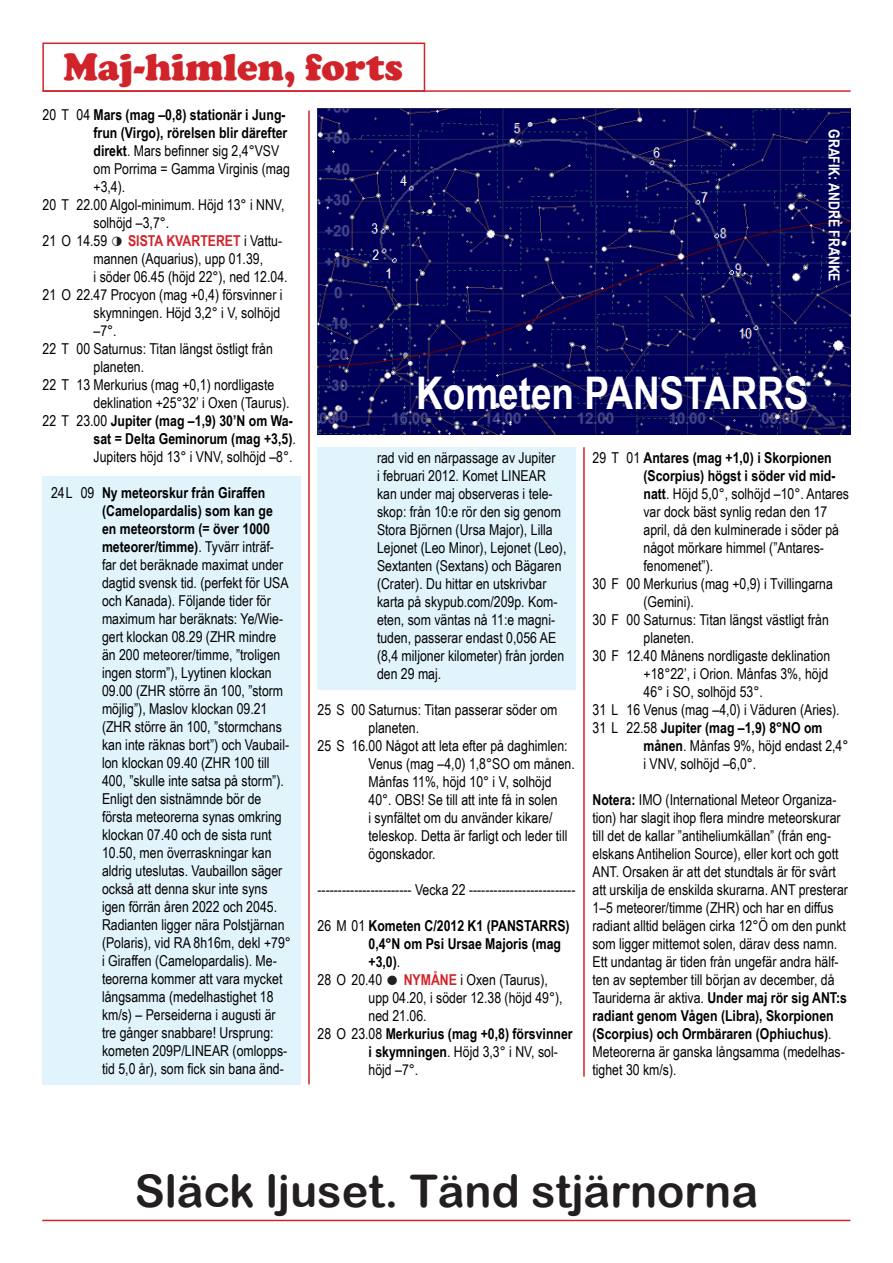
<style>
.page{position:relative;width:893px;height:1263px;background:#fff}
.page>*{position:absolute;margin:0;border:0;box-sizing:border-box;transform-origin:0 0}
.Rubrik_fet{font:45px "Arial Rounded MT Bold";color:#231f20}
.Rubrik_fet-2{font:700 45px "Arial Narrow";color:#fff}
.t1{font:900 39px "Cooper";color:#d1232a}
.Kalender_med_indrag{font:15px/18px "Arial Narrow";color:#000}
.Kalender{font:15px/18px "Arial Narrow";color:#000}
.Planeter{font:15px/18px "Arial Narrow";color:#000}
.Kalender-2{font:700 15px/18px "Arial Narrow";color:#000}
.Byline{font:700 15px "Arial Narrow";color:#fff}
.s1{font-weight:400}
.s2{color:#231f20}
.s3{font-weight:700;color:#d1232a}
.s4{font-weight:700}
</style>
<div class="page">
<div style="left:317px;top:447px;width:259px;height:243px;background:#e1f4fc"></div>
<div style="left:43px;top:476px;width:258px;height:608px;background:#e1f4fc"></div>
<div style="left:42px;top:43px;width:383px;height:49px;border:2px solid #d1232a"></div>
<hr style="left:43px;top:90px;width:808px;height:2px;background:#d1232a">
<img style="left:317px;top:108px;width:533px;height:327px">
<hr style="left:42px;top:1220px;width:808px;height:1px;background:#d1232a">
<hr style="left:308px;top:111px;width:2px;height:973px;background:#d1232a">
<hr style="left:583px;top:447px;width:2px;height:629px;background:#d1232a">
<p class="t1" style="left:63px;top:44px;width:341px">Maj-himlen, forts</p>
<p class="Kalender-2" style="left:94px;top:105px;width:198px;text-indent:-51px"><span class="s1">20 T 04</span> Mars (mag –0,8) stationär i Jung&shy;frun (Virgo), rörelsen blir därefter direkt<span class="s1">. Mars befinner sig 2,4°VSV om Porrima = Gamma Virginis (mag +3,4).</span></p>
<p class="Kalender" style="left:94px;top:195px;width:192px;text-indent:-51px">20 T 22.00 Algol-minimum. Höjd 13° i NNV, solhöjd –3,7°.</p>
<p class="Kalender" style="left:94px;top:231px;width:196px;text-indent:-51px">21 O 14.59 <span class="s2">◑</span> <span class="s3">SISTA KVARTERET</span> i Vattu&shy;mannen (Aquarius), upp 01.39,<br>i söder 06.45 (höjd 22°), ned 12.04.</p>
<p class="Kalender" style="left:94px;top:285px;width:191px;text-indent:-51px">21 O 22.47 Procyon (mag +0,4) försvinner i skymningen. Höjd 3,2° i V, solhöjd –7°.</p>
<p class="Kalender" style="left:94px;top:339px;width:181px;text-indent:-51px">22 T 00 Saturnus: Titan längst östligt från planeten.</p>
<p class="Kalender" style="left:94px;top:375px;width:197px;text-indent:-51px">22 T 13 Merkurius (mag +0,1) nordligaste deklination +25°32’ i Oxen (Taurus).</p>
<p class="Kalender-2" style="left:94px;top:411px;width:204px;text-indent:-51px"><span class="s1">22 T 23.00</span> Jupiter (mag –1,9) 30’N om Wa&shy;sat = Delta Geminorum (mag +3,5)<span class="s1">.<br>Jupiters höjd 13° i VNV, solhöjd –8°.</span></p>
<p class="Kalender_med_indrag" style="left:102px;top:483px;width:190px;text-indent:-51px">24L 09 <span class="s4">Ny meteorskur från Giraffen (Camelopardalis) som kan ge en meteorstorm (= över 1000 meteorer/timme)</span>. Tyvärr inträf&shy;far det beräknade maximat under dagtid svensk tid. (perfekt för USA och Kanada). Följande tider för maximum har beräknats: Ye/Wie&shy;gert klockan 08.29 (ZHR mindre än 200 meteorer/timme, ”troligen ingen storm”), Lyytinen klockan<br>09.00 (ZHR större än 100, ”storm möjlig”), Maslov klockan 09.21 (ZHR större än 100, ”stormchans kan inte räknas bort”) och Vaubail&shy;lon klockan 09.40 (ZHR 100 till<br>400, ”skulle inte satsa på storm”).<br>Enligt den sistnämnde bör de första meteorerna synas omkring klockan 07.40 och de sista runt<br>10.50, men överraskningar kan aldrig uteslutas. Vaubaillon säger också att denna skur inte syns igen förrän åren 2022 och 2045.<br>Radianten ligger nära Polstjärnan (Polaris), vid RA 8h16m, dekl +79° i Giraffen (Camelopardalis). Me&shy;teorerna kommer att vara mycket långsamma (medelhastighet 18 km/s) – Perseiderna i augusti är tre gånger snabbare! Ursprung: kometen 209P/LINEAR (omlopps&shy;tid 5,0 år), som fick sin bana änd-</p>
<p class="Byline" style="left:845px;top:129px;width:154px;rotate:90deg">GRAFIK: ANDRÈ FRANKE</p>
<p class="Rubrik_fet-2" style="left:416px;top:359px;width:394px">Kometen PANSTARRS</p>
<p class="Kalender_med_indrag" style="left:377px;top:448px;width:191px">rad vid en närpassage av Jupiter<br>i februari 2012. Komet LINEAR kan under maj observeras i tele&shy;skop: från 10:e rör den sig genom<br>Stora Björnen (Ursa Major), Lilla<br>Lejonet (Leo Minor), Lejonet (Leo),<br>Sextanten (Sextans) och Bägaren (Crater). Du hittar en utskrivbar karta på skypub.com/209p. Kom&shy;eten, som väntas nå 11:e magni&shy;tuden, passerar endast 0,056 AE (8,4 miljoner kilometer) från jorden den 29 maj.</p>
<p class="Kalender" style="left:368px;top:700px;width:190px;text-indent:-51px">25 S 00 Saturnus: Titan passerar söder om planeten.</p>
<p class="Kalender" style="left:368px;top:736px;width:208px;text-indent:-51px">25 S 16.00 Något att leta efter på daghimlen:<br>Venus (mag –4,0) 1,8°SO om månen.<br>Månfas 11%, höjd 10° i V, solhöjd 40°. OBS! Se till att inte få in solen<br>i synfältet om du använder kikare/ teleskop. Detta är farligt och leder till ögonskador.</p>
<p class="Kalender" style="left:317px;top:880px;width:259px">----------------------- Vecka 22 --------------------------</p>
<p class="Kalender-2" style="left:368px;top:916px;width:203px;text-indent:-51px"><span class="s1">26 M 01</span> Kometen C/2012 K1 (PANSTARRS)<br>0,4°N om Psi Ursae Majoris (mag +3,0)<span class="s1">.</span></p>
<p class="Kalender" style="left:368px;top:970px;width:196px;text-indent:-51px">28 O 20.40 <span class="s2">●</span> <span class="s3">NYMÅNE</span> i Oxen (Taurus), upp 04.20, i söder 12.38 (höjd 49°), ned 21.06.</p>
<p class="Kalender-2" style="left:368px;top:1024px;width:206px;text-indent:-51px"><span class="s1">28 O 23.08</span> Merkurius (mag +0,8) försvinner i skymningen<span class="s1">. Höjd 3,3° i NV, sol&shy;höjd –7°.</span></p>
<p class="Kalender" style="left:643px;top:448px;width:207px;text-indent:-51px">29 T 01 <span class="s4">Antares (mag +1,0) i Skorpionen (Scorpius) högst i söder vid mid&shy;natt</span>. Höjd 5,0°, solhöjd –10°. Antares var dock bäst synlig redan den 17 april, då den kulminerade i söder på något mörkare himmel (”Antares&shy;fenomenet”).</p>
<p class="Kalender" style="left:643px;top:574px;width:191px;text-indent:-51px">30 F 00 Merkurius (mag +0,9) i Tvillingarna (Gemini).</p>
<p class="Kalender" style="left:643px;top:610px;width:187px;text-indent:-51px">30 F 00 Saturnus: Titan längst västligt från planeten.</p>
<p class="Kalender" style="left:643px;top:646px;width:188px;text-indent:-51px">30 F 12.40 Månens nordligaste deklination +18°22’, i Orion. Månfas 3%, höjd<br>46° i SO, solhöjd 53°.</p>
<p class="Kalender" style="left:592px;top:700px;width:249px">31 L 16 Venus (mag –4,0) i Väduren (Aries).</p>
<p class="Kalender" style="left:643px;top:718px;width:206px;text-indent:-51px">31 L 22.58 <span class="s4">Jupiter (mag –1,9) 8°NO om månen</span>. Månfas 9%, höjd endast 2,4° i VNV, solhöjd –6,0°.</p>
<p class="Planeter" style="left:592px;top:790px;width:257px"><span class="s4">Notera:</span> IMO (International Meteor Organiza&shy;tion) har slagit ihop flera mindre meteorskurar till det de kallar ”antiheliumkällan” (från eng&shy;elskans Antihelion Source), eller kort och gott ANT. Orsaken är att det stundtals är för svårt att urskilja de enskilda skurarna. ANT presterar 1–5 meteorer/timme (ZHR) och har en diffus radiant alltid belägen cirka 12°Ö om den punkt som ligger mittemot solen, därav dess namn.<br>Ett undantag är tiden från ungefär andra hälf&shy;ten av september till början av december, då Tauriderna är aktiva. <span class="s4">Under maj rör sig ANT:s radiant genom Vågen (Libra), Skorpionen (Scorpius) och Ormbäraren (Ophiuchus)</span>.<br>Meteorerna är ganska långsamma (medelhas&shy;tighet 30 km/s).</p>
<p class="Rubrik_fet" style="left:135px;top:1164px;width:625px">Släck ljuset. Tänd stjärnorna</p>
</div>
